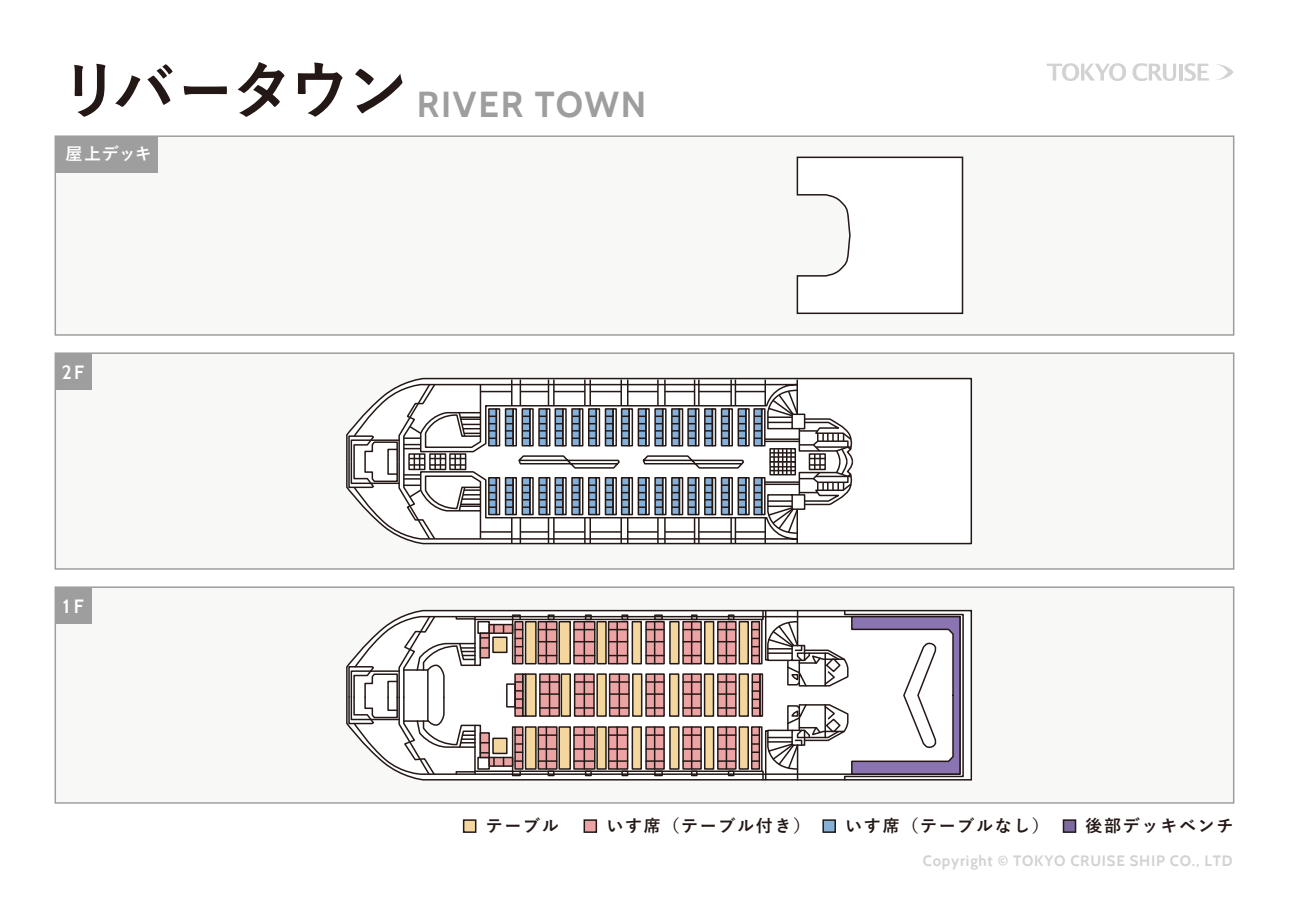
<style>
.page{position:relative;width:1289px;height:919px;background:#fff}
.page>*{position:absolute;margin:0;border:0;box-sizing:border-box;transform-origin:0 0}
.t1{font:700 36px "Cabin";letter-spacing:.05em;color:#9e9e9f}
.t2{font:600 19.05px "Cabin";color:#fff}
.t3{font:700 16.95px "Yu Go";letter-spacing:.1em;color:#231815}
.t4{font:700 16.95px "Yu Go";letter-spacing:.02em;color:#fff}
.t5{font:700 15px "Cabin";letter-spacing:.05em;color:#d2d2d3}
.s1{font-family:"Yu Go";font-size:63px;color:#231815}
</style>
<div class="page">
<div style="left:55px;top:586px;width:1179px;height:217px;background:#f8f8f7;border:2px solid #9e9e9f"></div>
<div style="left:55px;top:587px;width:36px;height:36px;background:#9e9e9f"></div>
<div style="left:55px;top:352px;width:1179px;height:217px;background:#f8f8f7;border:2px solid #9e9e9f"></div>
<div style="left:55px;top:353px;width:36px;height:36px;background:#9e9e9f"></div>
<div style="left:55px;top:135px;width:1179px;height:201px;background:#f8f8f7;border:2px solid #9e9e9f"></div>
<div style="left:55px;top:136px;width:103px;height:36px;background:#9e9e9f"></div>
<svg style="left:347px;top:609px;width:617px;height:172px"></svg>
<div style="left:525px;top:673px;width:11px;height:43px;background:#f4d79f;border:2px solid #231815"></div>
<div style="left:522px;top:673px;width:4px;height:43px;border:2px solid #231815"></div>
<div style="left:506px;top:683px;width:10px;height:24px;border:2px solid #231815"></div>
<svg style="left:346px;top:377px;width:626px;height:168px"></svg>
<svg style="left:347px;top:379px;width:507px;height:165px"></svg>
<svg style="left:796px;top:156px;width:168px;height:159px"></svg>
<div style="left:583px;top:819px;width:14px;height:13px;background:#eca3a4;border:2px solid #231815"></div>
<div style="left:463px;top:819px;width:13px;height:13px;background:#f4d79f;border:2px solid #231815"></div>
<div style="left:822px;top:819px;width:14px;height:13px;background:#85b0d9;border:2px solid #231815"></div>
<div style="left:1062px;top:819px;width:14px;height:13px;background:#7d6aa0;border:2px solid #231815"></div>
<svg style="left:1046px;top:63px;width:80px;height:18px"></svg>
<svg style="left:1132px;top:63px;width:44px;height:18px"></svg>
<svg style="left:1179px;top:64px;width:3px;height:17px"></svg>
<svg style="left:1184px;top:63px;width:24px;height:18px"></svg>
<svg style="left:1217px;top:64px;width:16px;height:16px"></svg>
<h1 class="t1" style="left:58px;top:83px;width:589px"><span class="s1">リバータウン</span> RIVER TOWN</h1>
<p class="t4" style="left:66px;top:144px;width:88px">屋上デッキ</p>
<p class="t2" style="left:62px;top:360px;width:24px">2F</p>
<p class="t2" style="left:63px;top:594px;width:22px">1F</p>
<p class="t3" style="left:485px;top:815px;width:75px">テーブル</p>
<p class="t3" style="left:606px;top:815px;width:205px">いす席（テーブル付き）</p>
<p class="t3" style="left:845px;top:815px;width:205px">いす席（テーブルなし）</p>
<p class="t3" style="left:1085px;top:815px;width:149px">後部デッキベンチ</p>
<p class="t5" style="left:922px;top:851px;width:311px">Copyright © TOKYO CRUISE SHIP CO., LTD</p>
</div>
